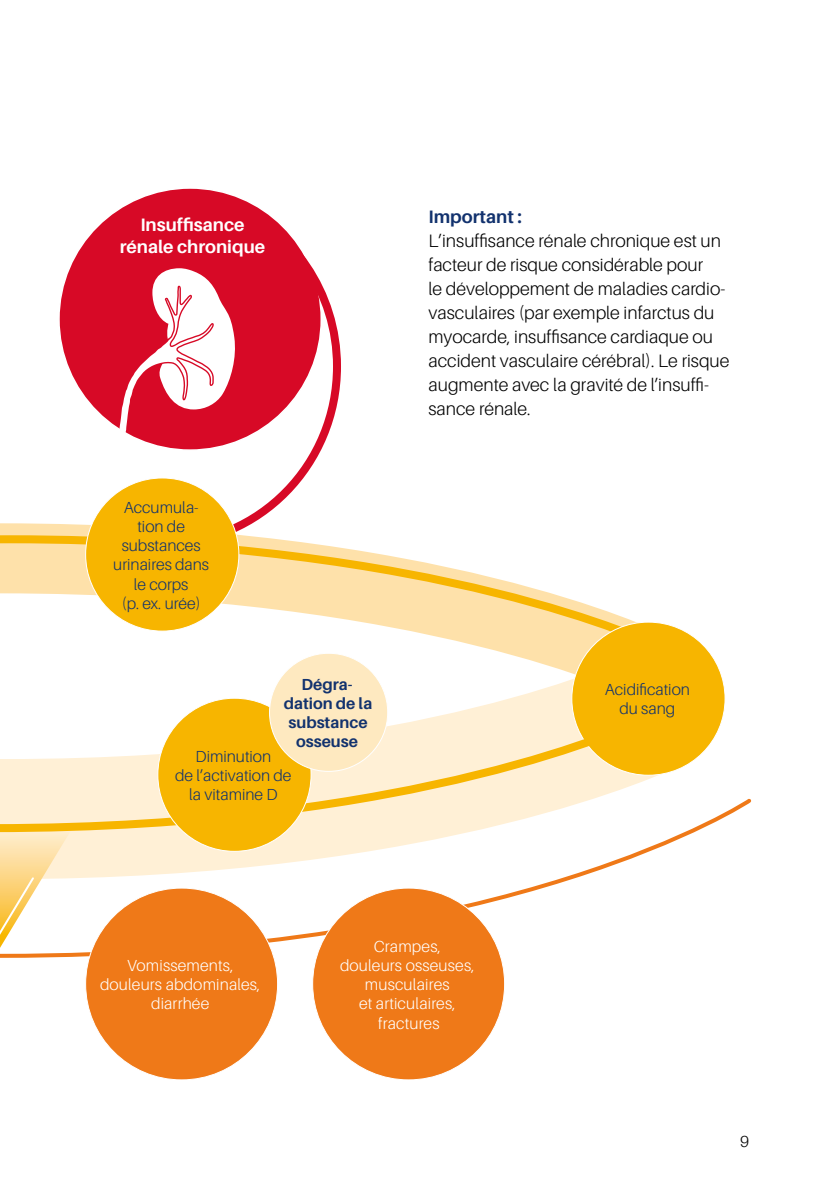
<style>
.page{position:relative;width:840px;height:1191px;background:#fff}
.page>*{position:absolute;margin:0;border:0;box-sizing:border-box;transform-origin:0 0}
.t1{font:300 18px/24px "Aileron";color:#000}
.t2{font:700 18px/21.6px "Aileron";color:#fff;text-align:center}
.t3{font:700 18px "Aileron";color:#12326e}
.t4{font:300 16px/19.2px "Aileron";color:#12326e;text-align:center}
.t5{font:300 16px/19.2px "Aileron";letter-spacing:.01em;color:#fff;text-align:center}
.t6{font:700 16px/19.2px "Aileron";color:#12326e;text-align:center}
.t7{font:300 16px "Aileron";color:#000}
</style>
<div class="page">
<svg style="left:0;top:531px;width:539px;height:59px"></svg>
<svg style="left:0;top:590px;width:725px;height:190px"></svg>
<div style="left:59px;top:188px;width:262px;height:262px;background:#d70926;border-radius:50%"></div>
<svg style="left:155px;top:192px;width:190px;height:360px"></svg>
<div style="left:571px;top:622px;width:153px;height:153px;background:#f7b500;border-radius:50%"></div>
<svg style="left:0;top:798px;width:752px;height:161px"></svg>
<div style="left:312px;top:888px;width:192px;height:192px;background:#ef7918;border-radius:50%"></div>
<div style="left:86px;top:888px;width:191px;height:192px;background:#ef7918;border-radius:50%"></div>
<svg style="left:0;top:836px;width:98px;height:112px"></svg>
<svg style="left:0;top:711px;width:647px;height:125px"></svg>
<div style="left:158px;top:698px;width:153px;height:153px;background:#f7b500;border-radius:50%"></div>
<div style="left:269px;top:653px;width:118px;height:118px;background:#fee9c0;border-radius:50%"></div>
<div style="left:86px;top:478px;width:153px;height:153px;background:#f7b500;border-radius:50%"></div>
<svg style="left:119px;top:268px;width:118px;height:167px"></svg>
<p class="t2" style="left:120px;top:214px;width:147px">Insuffisance rénale chronique</p>
<p class="t4" style="left:113px;top:498px;width:97px">Accumula&shy;tion de substances urinaires dans le corps<br>(p. ex. urée)</p>
<p class="t6" style="left:284px;top:674px;width:90px">Dégra&shy;dation de la substance osseuse</p>
<p class="t4" style="left:175px;top:746px;width:118px">Diminution<br>de l’activation de la vitamine D</p>
<p class="t3" style="left:428px;top:207px;width:95px">Important :</p>
<p class="t1" style="left:428px;top:229px;width:302px">L’insuffisance rénale chronique est un facteur de risque considérable pour<br>le développement de maladies cardio&shy;vasculaires (par exemple infarctus du myocarde, insuffisance cardiaque ou accident vasculaire cérébral). Le risque augmente avec la gravité de l’insuffi&shy;sance rénale.</p>
<p class="t4" style="left:604px;top:680px;width:87px">Acidification du sang</p>
<p class="t5" style="left:100px;top:956px;width:162px">Vomissements, douleurs abdominales, diarrhée</p>
<p class="t5" style="left:340px;top:936px;width:136px">Crampes,<br>douleurs osseuses, musculaires<br>et articulaires, fractures</p>
<p class="t7" style="left:739px;top:1132px;width:10px">9</p>
</div>
